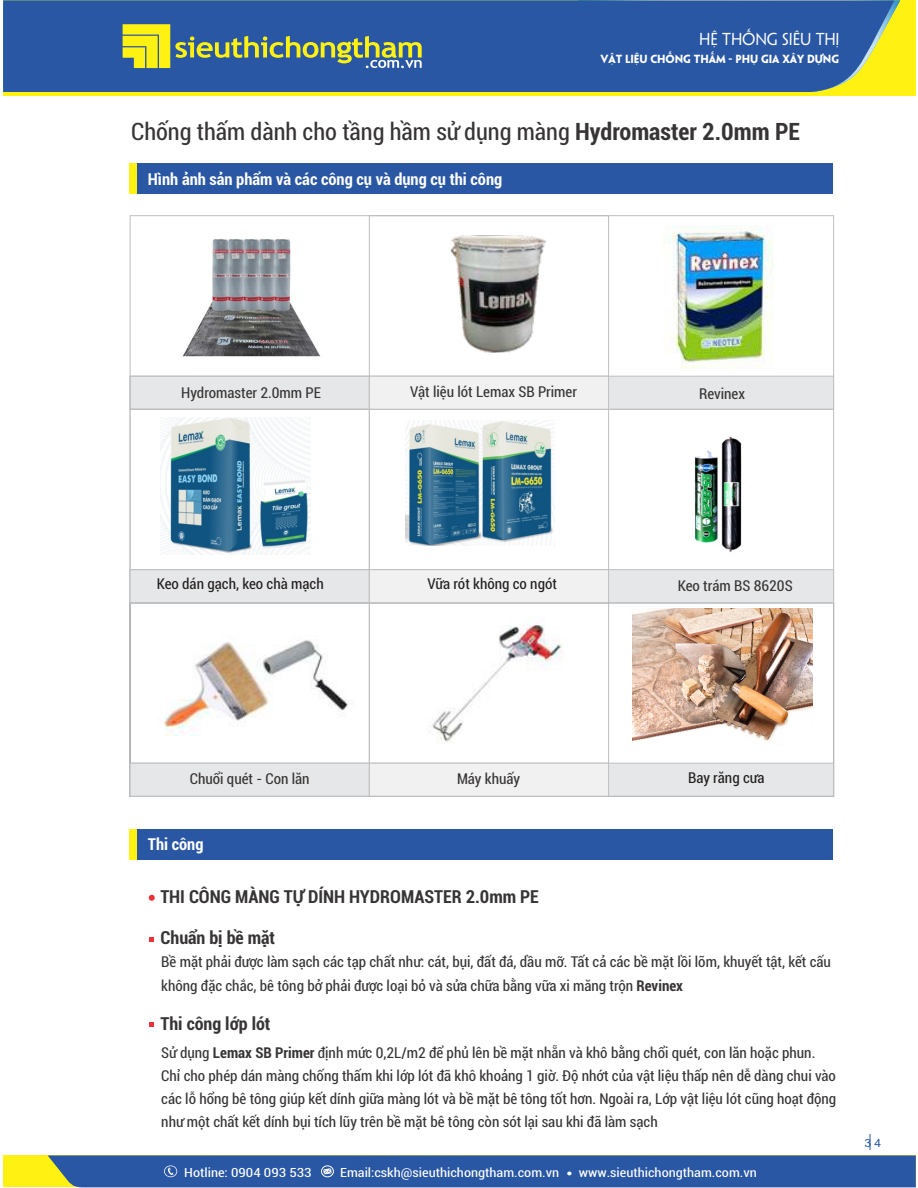
<style>
.page{position:relative;width:918px;height:1188px;background:#fff}
.page>*{position:absolute;margin:0;border:0;box-sizing:border-box;transform-origin:0 0}
.t1{font:condensed 24px "Roboto";color:#373435}
.t2{font:700 condensed 18px "Roboto";color:#373435}
.t3{font:700 condensed 16.5px "Roboto";color:#fefefe}
.t4{font:15.45px "UTM Penumbra";letter-spacing:-.01em;color:#fefefe}
.t5{font:15.45px "Arial";letter-spacing:-.01em;color:#fefefe}
.t6{font:condensed 15px/23.2px "Roboto";color:#373435}
.t7{font:condensed 15px "Roboto";color:#231f20}
.t8{font:condensed 12.75px "Roboto";color:#fefefe;scale:1.13 1}
.t9{font:11.25px "Arial";color:#2957a4;scale:1.09 1}
.t10{font:10.5px "UTM Penumbra";letter-spacing:-.01em;color:#fefefe}
.s1{font-weight:700}
</style>
<div class="page">
<div style="left:3px;top:1155px;width:913px;height:32px;background:#fff212"></div>
<svg style="left:48px;top:1134px;width:868px;height:53px"></svg>
<div style="left:3px;top:1px;width:913px;height:95px;background:#fff212"></div>
<div style="left:3px;top:1px;width:891px;height:91px;background:#2957a4"></div>
<svg style="left:123px;top:24px;width:299px;height:44px"></svg>
<div style="left:130px;top:163px;width:703px;height:31px;background:#2957a4"></div>
<div style="left:130px;top:163px;width:7px;height:31px;background:#fff212"></div>
<svg style="left:129px;top:569px;width:705px;height:34px"></svg>
<div style="left:130px;top:602px;width:240px;height:195px;border:1px solid #bdbfc1"></div>
<svg style="left:129px;top:762px;width:705px;height:35px"></svg>
<img style="left:432px;top:625px;width:131px;height:118px">
<div style="left:130px;top:829px;width:703px;height:30px;background:#2957a4"></div>
<div style="left:130px;top:829px;width:7px;height:30px;background:#fff212"></div>
<svg style="left:150px;top:937px;width:4px;height:4px"></svg>
<svg style="left:149px;top:895px;width:6px;height:6px"></svg>
<img style="left:164px;top:640px;width:184px;height:96px">
<svg style="left:150px;top:1023px;width:4px;height:4px"></svg>
<img style="left:694px;top:436px;width:48px;height:116px">
<img style="left:161px;top:417px;width:149px;height:138px">
<img style="left:406px;top:421px;width:149px;height:125px">
<img style="left:632px;top:609px;width:181px;height:132px">
<svg style="left:129px;top:228px;width:705px;height:182px"></svg>
<img style="left:176px;top:230px;width:150px;height:143px">
<p class="t4" style="left:699px;top:30px;width:142px">HỆ THỐNG SIÊU THỊ</p>
<p class="t5" style="left:708px;top:33px;width:104px">ệ thống siêu thị</p>
<p class="t10" style="left:601px;top:53px;width:224px">VẬT LIỆU CHỐNG THẤM - PHỤ GIA XÂY DỰNG</p>
<h1 class="t1" style="left:131px;top:122px;width:670px">Chống thấm dành cho tầng hầm sử dụng màng <span class="s1">Hydromaster 2.0mm PE</span></h1>
<p class="t3" style="left:148px;top:172px;width:356px">Hình ảnh sản phẩm và các công cụ và dụng cụ thi công</p>
<p class="t6" style="left:181px;top:383px;width:141px">Hydromaster 2.0mm PE</p>
<p class="t6" style="left:410px;top:382px;width:168px">Vật liệu lót Lemax SB Primer</p>
<p class="t6" style="left:699px;top:383px;width:47px">Revinex</p>
<p class="t7" style="left:157px;top:578px;width:169px">Keo dán gạch, keo chà mạch</p>
<p class="t7" style="left:428px;top:578px;width:131px">Vữa rót không co ngót</p>
<p class="t6" style="left:678px;top:576px;width:116px">Keo trám BS 8620S</p>
<p class="t6" style="left:190px;top:769px;width:121px">Chuổi quét - Con lăn</p>
<p class="t3" style="left:148px;top:838px;width:57px">Thi công</p>
<p class="t6" style="left:457px;top:769px;width:65px">Máy khuấy</p>
<p class="t2" style="left:160px;top:890px;width:380px">THI CÔNG MÀNG TỰ DÍNH HYDROMASTER 2.0mm PE</p>
<p class="t2" style="left:161px;top:930px;width:116px">Chuẩn bị bề mặt</p>
<p class="t7" style="left:688px;top:772px;width:78px">Bay răng cưa</p>
<p class="t6" style="left:161px;top:952px;width:671px">Bề mặt phải được làm sạch các tạp chất như: cát, bụi, đất đá, dầu mơ. Tất cả các bề mặt lồi lõm, khuyết tật, kết cấu không đặc chắc, bê tông bở phải được loại bỏ và sửa chữa bằng vữa xi măng trộn <span class="s1">Revinex</span></p>
<p class="t2" style="left:161px;top:1017px;width:111px">Thi công lớp lót</p>
<p class="t6" style="left:161px;top:1042px;width:676px">Sử dụng <span class="s1">Lemax SB Primer</span> định mức 0,2L/m2 để phủ lên bề mặt nhẵn và khô bằng chổi quét, con lăn hoặc phun.<br>Chỉ cho phép dán màng chống thấm khi lớp lót đã khô khoảng 1 giờ. Độ nhớt của vật liệu thấp nên dễ dàng chui vào các lỗ hổng bê tông giúp kết dính giữa màng lót và bề mặt bê tông tốt hơn. Ngoài ra, Lớp vật liệu lót cũng hoạt động như một chất kết dính bụi tích lũy trên bề mặt bê tông còn sót lại sau khi đã làm sạch</p>
<p class="t8" style="left:184px;top:1167px;width:114px">Hotline: 0904 093 533</p>
<p class="t8" style="left:340px;top:1167px;width:195px">Email:cskh@sieuthichongtham.com.vn</p>
<p class="t8" style="left:579px;top:1167px;width:159px">www.sieuthichongtham.com.vn</p>
<p class="t9" style="left:864px;top:1139px;width:17px">3 4</p>
</div>
